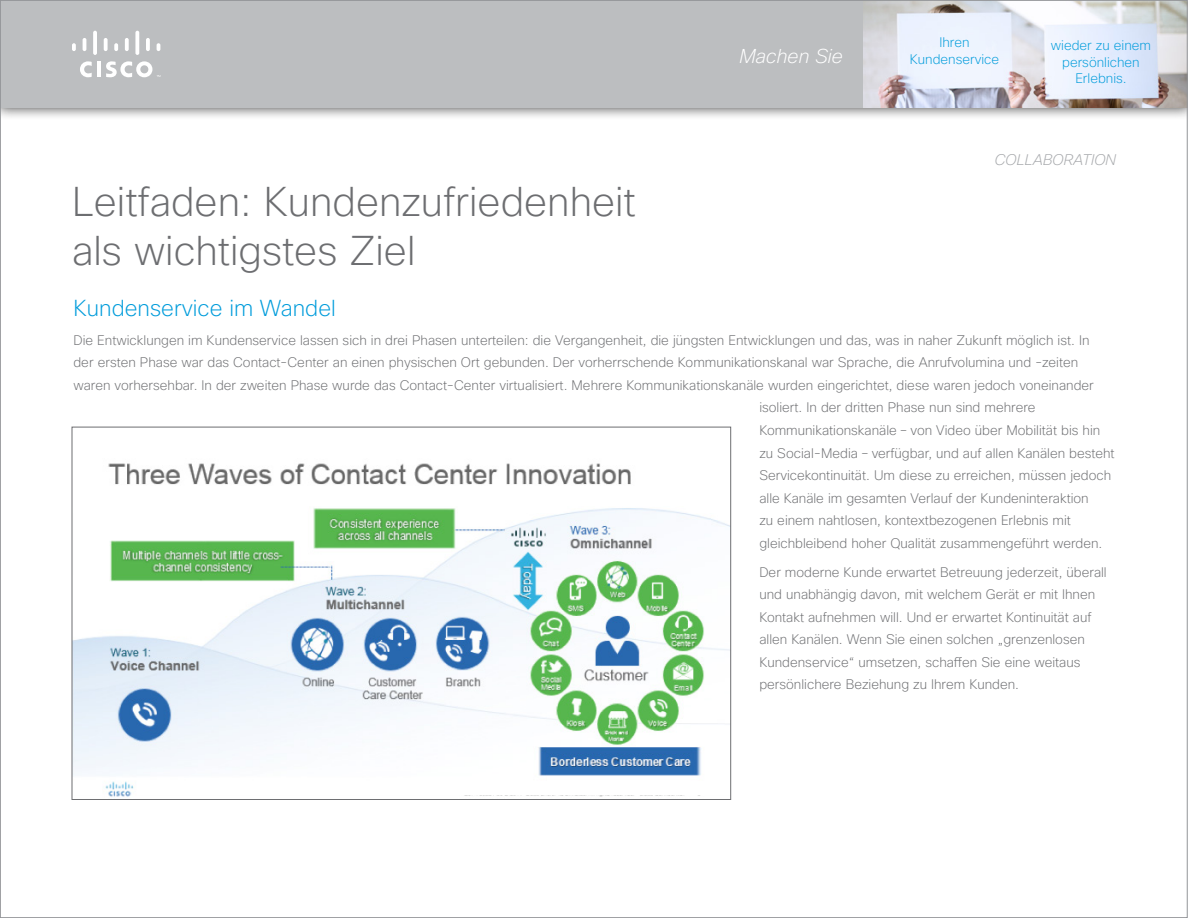
<style>
.page{position:relative;width:1188px;height:918px;background:#fff}
.page>*{position:absolute;margin:0;border:0;box-sizing:border-box;transform-origin:0 0}
.t1{font:200 40.5px/49.5px "Cisco Sans";color:#6d6e71}
.t2{font:200 22.5px "Cisco Sans";color:#009cdb}
.t3{font:italic 200 19.5px "Cisco Sans";color:#fff}
.t4{font:italic 200 15px "Cisco Sans";color:#a7a9ac}
.t5{font:200 13.5px/22.5px "Cisco Sans";color:#6d6e71}
.t6{font:200 13.5px/16.2px "Cisco Sans";color:#009cdb;text-align:center}
</style>
<div class="page">
<div style="left:0;top:0;width:1188px;height:121px;background:#000;opacity:.75"></div>
<div style="left:0;top:0;width:1188px;height:108px;background:#bcbec0"></div>
<hr style="left:97px;top:62px;width:4px;height:15px;background:#fff">
<svg style="left:80px;top:61px;width:12px;height:16px"></svg>
<svg style="left:72px;top:43px;width:4px;height:8px"></svg>
<svg style="left:83px;top:38px;width:3px;height:13px"></svg>
<hr style="left:93px;top:31px;width:4px;height:24px;background:#fff;border-radius:2px">
<svg style="left:104px;top:38px;width:4px;height:13px"></svg>
<svg style="left:114px;top:43px;width:4px;height:8px"></svg>
<svg style="left:125px;top:38px;width:4px;height:13px"></svg>
<svg style="left:135px;top:31px;width:4px;height:24px"></svg>
<hr style="left:146px;top:38px;width:4px;height:13px;background:#fff;border-radius:2px">
<svg style="left:157px;top:43px;width:3px;height:8px"></svg>
<svg style="left:106px;top:61px;width:54px;height:16px"></svg>
<img style="left:74px;top:463px;width:655px;height:334px">
<div style="left:457px;top:784px;width:258px;height:11px;background:#fff"></div>
<img style="left:864px;top:2px;width:322px;height:106px">
<h3 class="t3" style="left:739px;top:44px;width:105px">Machen Sie</h3>
<p class="t6" style="left:910px;top:34px;width:91px">Ihren<br>Kundenservice</p>
<p class="t6" style="left:1051px;top:37px;width:102px">wieder zu einem persönlichen<br>Erlebnis.</p>
<h1 class="t1" style="left:72px;top:176px;width:565px">Leitfaden: Kundenzufriedenheit als wichtigstes Ziel</h1>
<p class="t4" style="left:995px;top:150px;width:123px">COLLABORATION</p>
<h2 class="t2" style="left:74px;top:294px;width:264px">Kundenservice im Wandel</h2>
<p class="t5" style="left:74px;top:329px;width:1018px">Die Entwicklungen im Kundenservice lassen sich in drei Phasen unterteilen: die Vergangenheit, die jüngsten Entwicklungen und das, was in naher Zukunft möglich ist. In</p>
<p class="t5" style="left:74px;top:351px;width:1006px">der ersten Phase war das Contact-Center an einen physischen Ort gebunden. Der vorherrschende Kommunikationskanal war Sprache, die Anrufvolumina und -zeiten</p>
<p class="t5" style="left:74px;top:374px;width:1022px">waren vorhersehbar. In der zweiten Phase wurde das Contact-Center virtualisiert. Mehrere Kommunikationskanäle wurden eingerichtet, diese waren jedoch voneinander</p>
<p class="t5" style="left:759px;top:396px;width:278px">isoliert. In der dritten Phase nun sind mehrere</p>
<p class="t5" style="left:759px;top:419px;width:342px">Kommunikationskanäle – von Video über Mobilität bis hin</p>
<p class="t5" style="left:759px;top:441px;width:357px">zu Social-Media – verfügbar, und auf allen Kanälen besteht</p>
<p class="t5" style="left:759px;top:464px;width:353px">Servicekontinuität. Um diese zu erreichen, müssen jedoch</p>
<p class="t5" style="left:759px;top:486px;width:331px">alle Kanäle im gesamten Verlauf der Kundeninteraktion</p>
<p class="t5" style="left:759px;top:509px;width:313px">zu einem nahtlosen, kontextbezogenen Erlebnis mit</p>
<p class="t5" style="left:759px;top:531px;width:344px">gleichbleibend hoher Qualität zusammengeführt werden.</p>
<p class="t5" style="left:759px;top:561px;width:349px">Der moderne Kunde erwartet Betreuung jederzeit, überall und unabhängig davon, mit welchem Gerät er mit Ihnen Kontakt aufnehmen will. Und er erwartet Kontinuität auf allen Kanälen. Wenn Sie einen solchen „grenzenlosen Kundenservice“ umsetzen, schaffen Sie eine weitaus persönlichere Beziehung zu Ihrem Kunden.</p>
</div>
